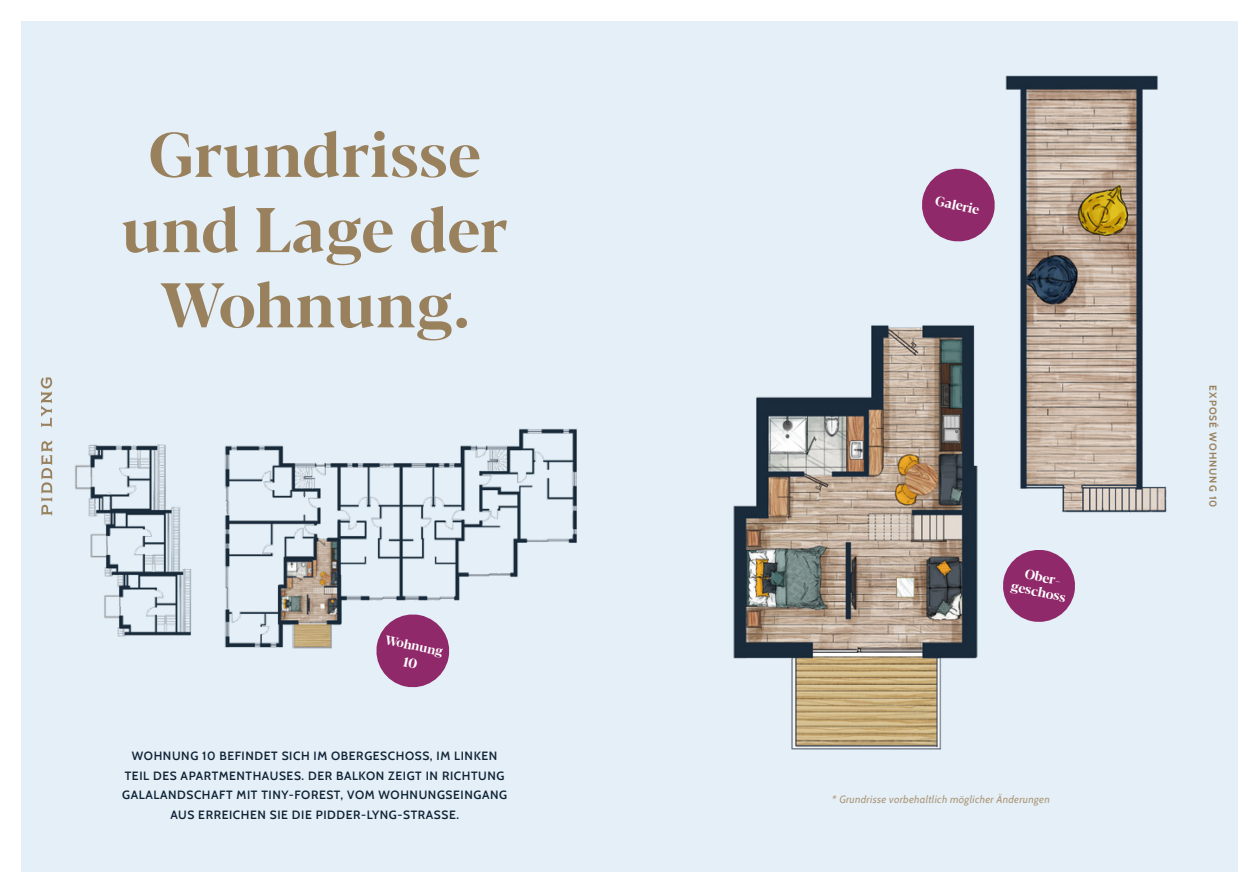
<style>
.page{position:relative;width:1259px;height:893px;background:#fff}
.page>*{position:absolute;margin:0;border:0;box-sizing:border-box;transform-origin:0 0}
.t1{font:700 62.7px/75.2px "Blacker Pro Dis";letter-spacing:.01em;color:#9a815e;text-align:center}
.t2{font:700 13.5px "Blacker Pro Dis";color:#fff}
.t3{font:700 13.35px/14.9px "Blacker Pro Dis";color:#fff;text-align:center}
.t4{font:700 12.75px "Blacker Pro Dis";color:#fff}
.t5{font:600 12px/19.5px "Cabin";letter-spacing:.05em;color:#102436;text-align:center}
.t6{font:italic 10.5px "Cabin";letter-spacing:.03em;color:#ad9779}
.t7{font:700 10.2px "Cabin";letter-spacing:.1em;color:#9a815e}
</style>
<div class="page">
<div style="left:21px;top:21px;width:1216px;height:851px;background:#e4eff7"></div>
<img style="left:75px;top:428px;width:502px;height:220px">
<img style="left:248px;top:528px;width:127px;height:121px">
<img style="left:1005px;top:51px;width:233px;height:485px">
<img style="left:733px;top:286px;width:374px;height:464px">
<svg style="left:996px;top:543px;width:85px;height:86px"></svg>
<svg style="left:922px;top:168px;width:73px;height:74px"></svg>
<svg style="left:41px;top:377px;width:11px;height:50px"></svg>
<svg style="left:41px;top:440px;width:11px;height:75px"></svg>
<svg style="left:373px;top:611px;width:79px;height:77px"></svg>
<h1 class="t1" style="left:122px;top:114px;width:387px">Grundrisse und Lage der<br>Wohnung.</h1>
<p class="t4" style="left:387px;top:630px;width:60px;rotate:12deg">Wohnung</p>
<p class="t5" style="left:122px;top:745px;width:386px">WOHNUNG 10 BEFINDET SICH IM OBERGESCHOSS, IM LINKEN TEIL DES APARTMENTHAUSES. DER BALKON ZEIGT IN RICHTUNG GALALANDSCHAFT MIT TINY-FOREST, VOM WOHNUNGSEINGANG AUS ERREICHEN SIE DIE PIDDER-LYNG-STRASSE.</p>
<p class="t2" style="left:937px;top:191px;width:46px;rotate:12deg">Galerie</p>
<p class="t3" style="left:1016px;top:563px;width:57px;rotate:12deg">Ober&shy;geschoss</p>
<p class="t6" style="left:832px;top:791px;width:219px">* Grundrisse vorbehaltlich möglicher Änderungen</p>
<p class="t7" style="left:1221px;top:385px;width:124px;rotate:90deg">EXPOSÉ WOHNUNG 10</p>
</div>
